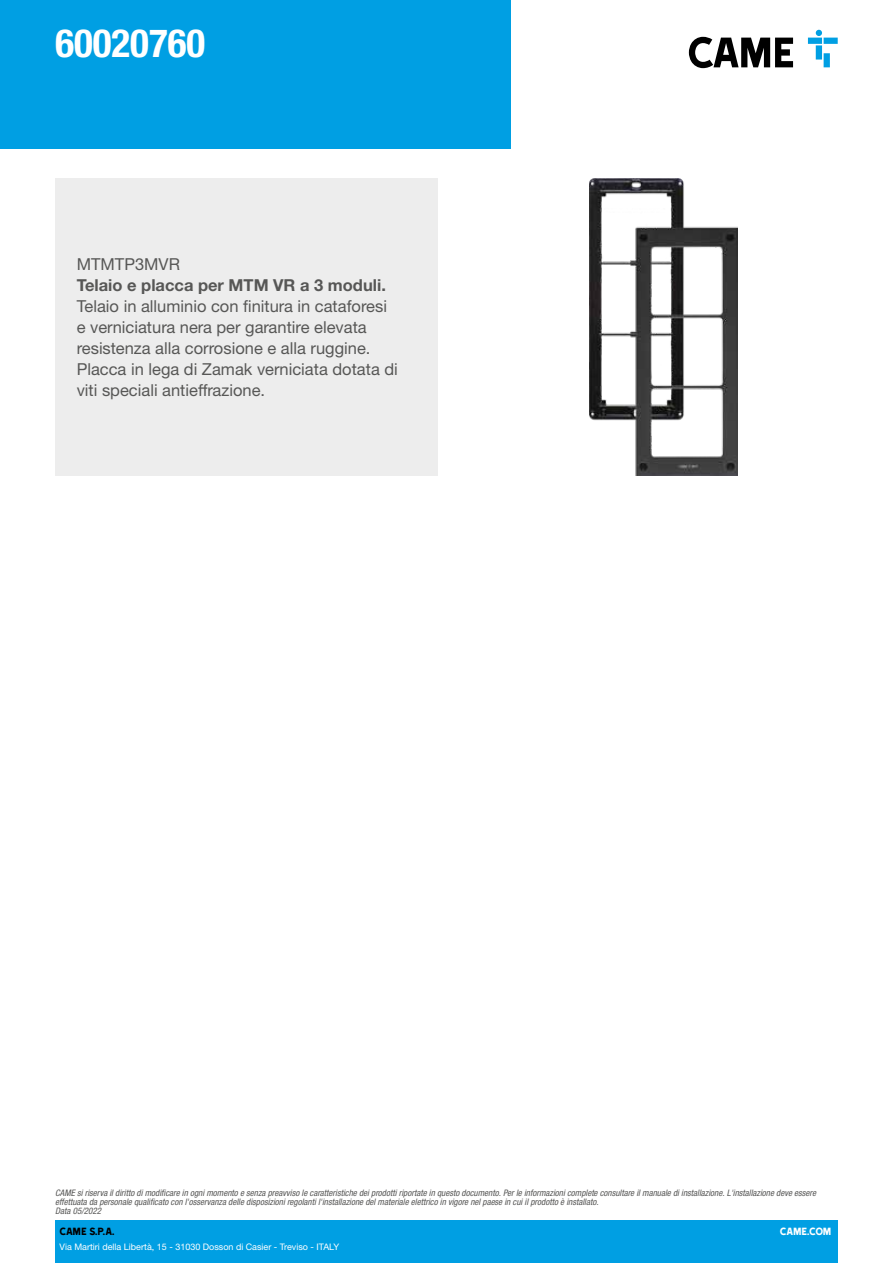
<style>
.page{position:relative;width:893px;height:1263px;background:#fff}
.page>*{position:absolute;margin:0;border:0;box-sizing:border-box;transform-origin:0 0}
.t1{font:700 condensed 39px "Helvetica Neue LTW1 G";color:#fff}
.t2{font:16.5px/21px "Helvetica Neue LTW1 G";color:#575756}
.t3{font:700 16.5px "Helvetica Neue LTW1 G";color:#575756}
.t4{font:12px "Came Type";color:#000}
.t5{font:12px "Came Type";letter-spacing:-.025em;color:#fff}
.t6{font:italic condensed 9px/9px "Helvetica Neue LTW1 G";color:#575756}
.t7{font:9px "Helvetica Neue LTW1 G";color:#fff}
</style>
<div class="page">
<div style="left:55px;top:1220px;width:783px;height:43px;background:#009fe3"></div>
<div style="left:0;top:0;width:510px;height:149px;background:#009fe3"></div>
<svg style="left:689px;top:37px;width:104px;height:31px"></svg>
<svg style="left:808px;top:30px;width:30px;height:37px"></svg>
<div style="left:55px;top:178px;width:383px;height:298px;background:#ededed"></div>
<img style="left:589px;top:179px;width:149px;height:296px">
<h1 class="t1" style="left:55px;top:20px;width:151px">60020760</h1>
<h2 class="t2" style="left:77px;top:253px;width:105px">MTMTP3MVR</h2>
<h2 class="t3" style="left:77px;top:275px;width:311px">Telaio e placca per MTM VR a 3 moduli.</h2>
<h2 class="t2" style="left:77px;top:295px;width:323px">Telaio in alluminio con finitura in cataforesi e verniciatura nera per garantire elevata resistenza alla corrosione e alla ruggine.<br>Placca in lega di Zamak verniciata dotata di viti speciali antieffrazione.</h2>
<p class="t6" style="left:55px;top:1189px;width:762px">CAME si riserva il diritto di modificare in ogni momento e senza preavviso le caratteristiche dei prodotti riportate in questo documento. Per le informazioni complete consultare il manuale di installazione. L'installazione deve essere effettuata da personale qualificato con l'osservanza delle disposizioni regolanti l'installazione del materiale elettrico in vigore nel paese in cui il prodotto è installato.<br>Data 05/2022</p>
<h3 class="t4" style="left:60px;top:1225px;width:57px">CAME S.P.A.</h3>
<p class="t7" style="left:60px;top:1241px;width:281px">Via Martiri della Libertà, 15 - 31030 Dosson di Casier - Treviso - ITALY</p>
<h3 class="t5" style="left:780px;top:1225px;width:53px">CAME.COM</h3>
</div>
